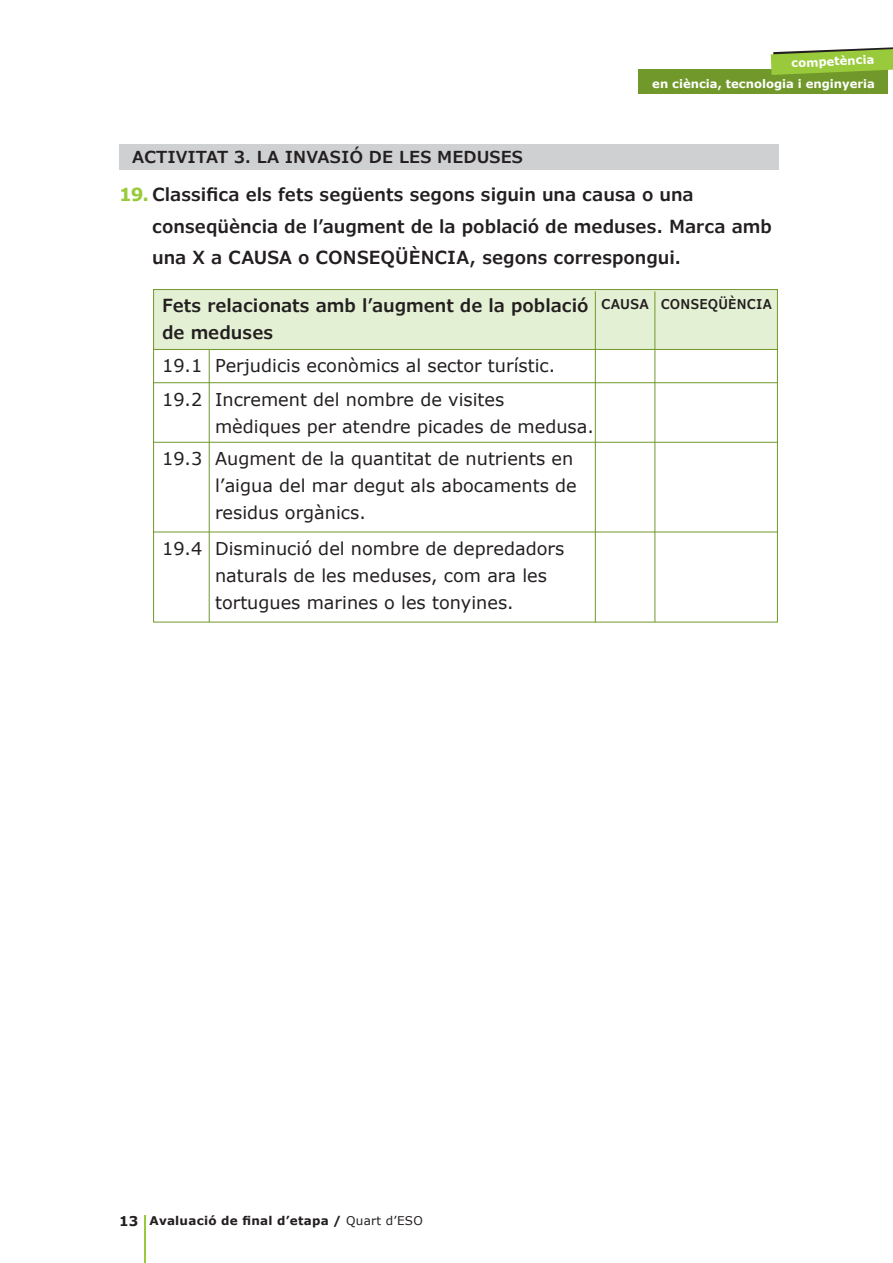
<style>
.page{position:relative;width:893px;height:1263px;background:#fff}
.page>*{position:absolute;margin:0;border:0;box-sizing:border-box;transform-origin:0 0}
.t1{font:600 18px/31.5px "Verdana Pro";color:#231f20}
.t2{font:17.7px "Verdana";color:#231f20}
.t3{font:600 16.5px "Verdana Pro";color:#231f20}
.t4{font:600 13.5px "Verdana Pro";letter-spacing:.02em;color:#231f20;scale:.92 1}
.t5{font:600 13.5px "Verdana Pro";letter-spacing:.02em;color:#231f20;scale:.95 1}
.t6{font:700 12px "Verdana";letter-spacing:.02em;color:#231f20}
.t7{font:700 11.7px "Verdana";color:#fff}
.s1{font-family:"Verdana";font-weight:700;color:#99ca3b}
.s2{font-size:13.5px}
.s3{font-weight:400}
</style>
<div class="page">
<hr style="left:144px;top:1216px;width:1px;height:47px;background:#99ca3b">
<div style="left:119px;top:145px;width:659px;height:25px;background:#cfd0d2"></div>
<div style="left:639px;top:69px;width:249px;height:25px;background:#70982a"></div>
<svg style="left:771px;top:47px;width:122px;height:28px"></svg>
<div style="left:154px;top:290px;width:441px;height:59px;background:#e4f0d4"></div>
<div style="left:595px;top:290px;width:60px;height:59px;background:#e4f0d4"></div>
<div style="left:655px;top:290px;width:123px;height:59px;background:#e4f0d4"></div>
<hr style="left:154px;top:349px;width:624px;height:1px;background:#70982a">
<hr style="left:154px;top:382px;width:624px;height:1px;background:#70982a">
<hr style="left:154px;top:442px;width:624px;height:1px;background:#70982a">
<hr style="left:154px;top:532px;width:624px;height:1px;background:#70982a">
<hr style="left:209px;top:350px;width:1px;height:272px;background:#70982a">
<hr style="left:595px;top:291px;width:1px;height:331px;background:#70982a">
<hr style="left:654px;top:291px;width:1px;height:331px;background:#70982a">
<p class="t7" style="left:791px;top:55px;width:84px;rotate:-3deg">competència</p>
<p class="t3" style="left:132px;top:147px;width:392px">ACTIVITAT 3. LA INVASIÓ DE LES MEDUSES</p>
<p class="t7" style="left:652px;top:76px;width:224px">en ciència, tecnologia i enginyeria</p>
<h4 class="t1" style="left:119px;top:179px;width:576px"><span class="s1">19.</span> Classifica els fets següents segons siguin una causa o una</h4>
<h4 class="t1" style="left:152px;top:211px;width:621px">conseqüència de l’augment de la població de meduses. Marca amb una X a CAUSA o CONSEQÜÈNCIA, segons correspongui.</h4>
<p class="t1" style="left:162px;top:292px;width:428px;line-height:27px">Fets relacionats amb l’augment de la població de meduses</p>
<p class="t5" style="left:601px;top:295px;width:52px">CAUSA</p>
<p class="t4" style="left:661px;top:295px;width:122px">CONSEQÜÈNCIA</p>
<p class="t2" style="left:162px;top:353px;width:395px">19.1 Perjudicis econòmics al sector turístic.</p>
<p class="t2" style="left:162px;top:387px;width:344px">19.2 Increment del nombre de visites</p>
<p class="t2" style="left:215px;top:414px;width:380px">mèdiques per atendre picades de medusa.</p>
<p class="t2" style="left:162px;top:447px;width:413px">19.3 Augment de la quantitat de nutrients en</p>
<p class="t2" style="left:215px;top:474px;width:363px">l’aigua del mar degut als abocaments de</p>
<p class="t2" style="left:215px;top:501px;width:152px">residus orgànics.</p>
<p class="t2" style="left:162px;top:536px;width:404px">19.4 Disminució del nombre de depredadors</p>
<p class="t2" style="left:215px;top:563px;width:333px">naturals de les meduses, com ara les</p>
<p class="t2" style="left:215px;top:590px;width:300px">tortugues marines o les tonyines.</p>
<p class="t6" style="left:119px;top:1212px;width:305px"><span class="s2">13</span> Avaluació de final d’etapa / <span class="s3">Quart d’ESO</span></p>
</div>
